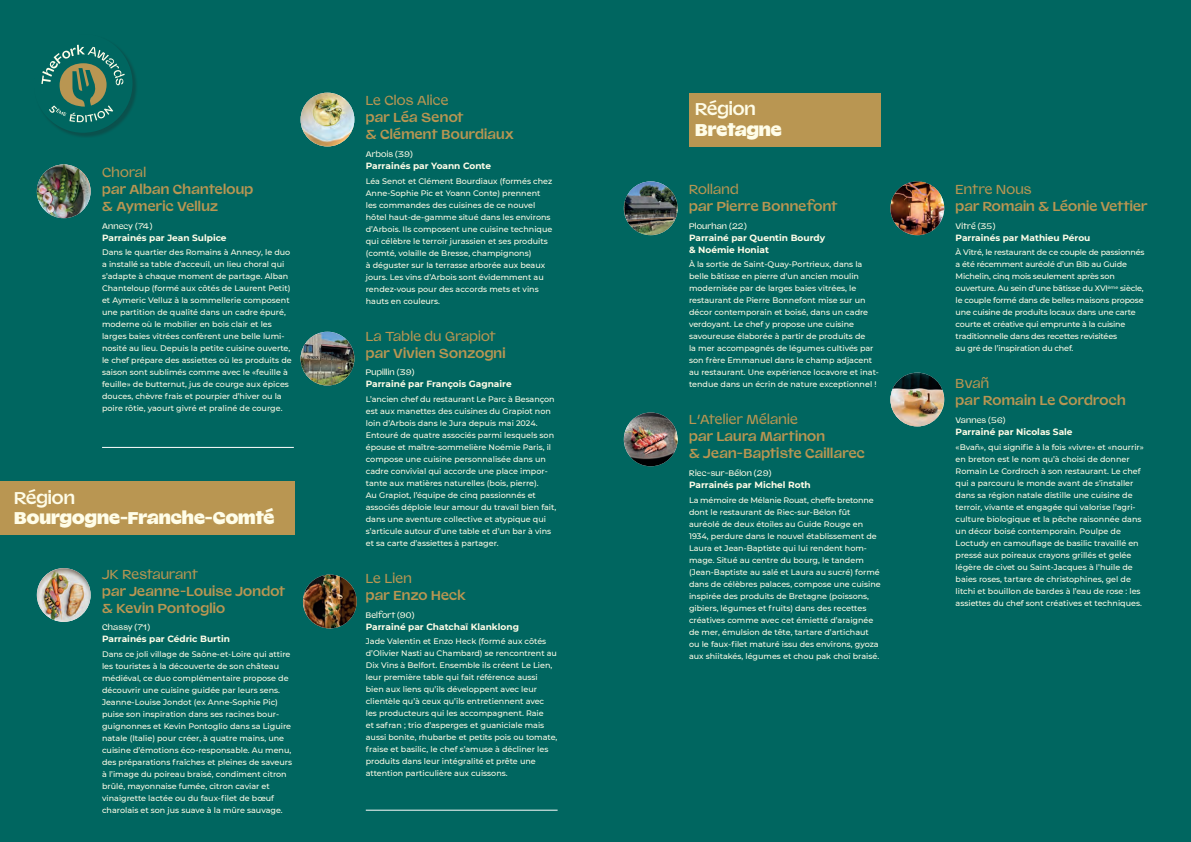
<style>
.page{position:relative;width:1191px;height:842px;background:#fff}
.page>*{position:absolute;margin:0;border:0;box-sizing:border-box;transform-origin:0 0}
.t1{font:900 17px "Valizas";color:#fffde8}
.t2{font:600 17px "Valizas";color:#fffde8}
.t3{font:600 13px/17px "Valizas";letter-spacing:.02em;color:#b99652}
.t4{font:13px "Valizas";letter-spacing:.02em;color:#b99652}
.t5{font:700 9px/12px "Montserrat";color:#fffde8}
.t6{font:500 8px/12px "Montserrat";color:#fffde8}
.t7{font:500 8px/12px "Montserrat";letter-spacing:-.02em;color:#fffde8}
.t8{font:8px "Valizas";letter-spacing:.02em;color:#fffde8}
</style>
<div class="page">
<div style="left:595px;top:0;width:596px;height:842px;background:#006660"></div>
<div style="left:0;top:0;width:595px;height:842px;background:#006660"></div>
<img style="left:37px;top:164px;width:54px;height:54px;border-radius:27px">
<img style="left:300px;top:93px;width:54px;height:53px;border-radius:27px">
<img style="left:624px;top:181px;width:53px;height:54px;border-radius:27px">
<img style="left:303px;top:575px;width:54px;height:53px;border-radius:27px">
<img style="left:300px;top:332px;width:54px;height:53px;border-radius:27px">
<img style="left:624px;top:412px;width:53px;height:54px;border-radius:27px">
<img style="left:890px;top:181px;width:54px;height:54px;border-radius:27px">
<img style="left:890px;top:373px;width:54px;height:53px;border-radius:27px">
<div style="left:689px;top:93px;width:191px;height:53px;background:#b99652"></div>
<div style="left:35px;top:35px;width:103px;height:103px;background:#231f20;opacity:.3"></div>
<div style="left:34px;top:34px;width:98px;height:99px;background:#006660;border-radius:50%"></div>
<svg style="left:41px;top:45px;width:84px;height:77px"></svg>
<hr style="left:366px;top:810px;width:191px;height:1px;background:#fff">
<div style="left:0;top:481px;width:294px;height:54px;background:#b99652"></div>
<img style="left:37px;top:568px;width:54px;height:54px;border-radius:27px">
<hr style="left:102px;top:447px;width:192px;height:1px;background:#fff">
<h2 class="t4" style="left:102px;top:162px;width:46px">Choral</h2>
<h2 class="t3" style="left:102px;top:179px;width:153px">par Alban Chanteloup &amp; Aymeric Velluz</h2>
<p class="t8" style="left:102px;top:219px;width:52px">Annecy (74)</p>
<p class="t5" style="left:102px;top:231px;width:126px">Parrainés par Jean Sulpice</p>
<p class="t6" style="left:102px;top:246px;width:191px">Dans le quartier des Romains à Annecy, le duo a installé sa table d’acceuil, un lieu choral qui s’adapte à chaque moment de partage. Alban Chanteloup (formé aux côtés de Laurent Petit) et Aymeric Velluz à la sommellerie composent une partition de qualité dans un cadre épuré, moderne où le mobilier en bois clair et les larges baies vitrées confèrent une belle lumi&shy;nosité au lieu. Depuis la petite cuisine ouverte, le chef prépare des assiettes où les produits de saison sont sublimés comme avec le «feuille à feuille» de butternut, jus de courge aux épices douces, chèvre frais et pourpier d’hiver ou la poire rôtie, yaourt givré et praliné de courge.</p>
<h1 class="t2" style="left:14px;top:484px;width:62px">Région</h1>
<h1 class="t1" style="left:14px;top:503px;width:262px">Bourgogne-Franche-Comté</h1>
<h2 class="t4" style="left:102px;top:564px;width:97px">JK Restaurant</h2>
<h2 class="t3" style="left:102px;top:581px;width:185px">par Jeanne-Louise Jondot &amp; Kevin Pontoglio</h2>
<p class="t8" style="left:102px;top:621px;width:50px">Chassy (71)</p>
<p class="t5" style="left:102px;top:633px;width:129px">Parrainés par Cédric Burtin</p>
<p class="t6" style="left:102px;top:648px;width:192px">Dans ce joli village de Saône-et-Loire qui attire les touristes à la découverte de son château médiéval, ce duo complémentaire propose de découvrir une cuisine guidée par leurs sens.<br>Jeanne-Louise Jondot (ex Anne-Sophie Pic) puise son inspiration dans ses racines bour&shy;guignonnes et Kevin Pontoglio dans sa Liguire natale (Italie) pour créer, à quatre mains, une cuisine d’émotions éco-responsable. Au menu, des préparations fraîches et pleines de saveurs à l’image du poireau braisé, condiment citron brûlé, mayonnaise fumée, citron caviar et vinaigrette lactée ou du faux-filet de bœuf charolais et son jus suave à la mûre sauvage.</p>
<h2 class="t4" style="left:366px;top:90px;width:84px">Le Clos Alice</h2>
<h2 class="t3" style="left:366px;top:108px;width:150px">par Léa Senot<br>&amp; Clément Bourdiaux</h2>
<p class="t8" style="left:366px;top:148px;width:49px">Arbois (39)</p>
<p class="t5" style="left:366px;top:159px;width:127px">Parrainés par Yoann Conte</p>
<p class="t6" style="left:366px;top:174px;width:188px">Léa Senot et Clément Bourdiaux (formés chez Anne-Sophie Pic et Yoann Conte) prennent les commandes des cuisines de ce nouvel hôtel haut-de-gamme situé dans les environs d’Arbois. Ils composent une cuisine technique qui célèbre le terroir jurassien et ses produits (comté, volaille de Bresse, champignons)<br>à déguster sur la terrasse arborée aux beaux jours. Les vins d’Arbois sont évidemment au rendez-vous pour des accords mets et vins hauts en couleurs.</p>
<h2 class="t4" style="left:366px;top:326px;width:131px">La Table du Grapiot</h2>
<h2 class="t3" style="left:366px;top:343px;width:141px">par Vivien Sonzogni</h2>
<p class="t8" style="left:366px;top:366px;width:50px">Pupillin (39)</p>
<p class="t5" style="left:366px;top:377px;width:147px">Parrainé par François Gagnaire</p>
<p class="t6" style="left:366px;top:393px;width:192px">L’ancien chef du restaurant Le Parc à Besançon est aux manettes des cuisines du Grapiot non loin d’Arbois dans le Jura depuis mai 2024.<br>Entouré de quatre associés parmi lesquels son épouse et maître-sommelière Noémie Paris, il compose une cuisine personnalisée dans un cadre convivial qui accorde une place impor&shy;tante aux matières naturelles (bois, pierre).<br>Au Grapiot, l’équipe de cinq passionnés et associés déploie leur amour du travail bien fait, dans une aventure collective et atypique qui s’articule autour d’une table et d’un bar à vins et sa carte d’assiettes à partager.</p>
<h2 class="t4" style="left:366px;top:568px;width:47px">Le Lien</h2>
<h2 class="t3" style="left:366px;top:585px;width:102px">par Enzo Heck</h2>
<p class="t8" style="left:366px;top:608px;width:50px">Belfort (90)</p>
<p class="t5" style="left:366px;top:620px;width:155px">Parrainé par Chatchaï Klanklong</p>
<p class="t6" style="left:366px;top:635px;width:193px">Jade Valentin et Enzo Heck (formé aux côtés d’Olivier Nasti au Chambard) se rencontrent au Dix Vins à Belfort. Ensemble ils créent Le Lien, leur première table qui fait référence aussi bien aux liens qu’ils développent avec leur clientèle qu’à ceux qu’ils entretiennent avec<br>les producteurs qui les accompagnent. Raie<br>et safran ; trio d’asperges et guaniciale mais aussi bonite, rhubarbe et petits pois ou tomate, fraise et basilic, le chef s’amuse à décliner les produits dans leur intégralité et prête une attention particulière aux cuissons.</p>
<h1 class="t2" style="left:695px;top:95px;width:62px">Région</h1>
<h1 class="t1" style="left:695px;top:115px;width:88px">Bretagne</h1>
<h2 class="t4" style="left:689px;top:179px;width:51px">Rolland</h2>
<h2 class="t3" style="left:689px;top:196px;width:150px">par Pierre Bonnefont</h2>
<p class="t8" style="left:689px;top:219px;width:59px">Plourhan (22)</p>
<p class="t5" style="left:689px;top:231px;width:137px">Parrainé par Quentin Bourdy &amp; Noémie Honiat</p>
<p class="t6" style="left:689px;top:258px;width:191px">À la sortie de Saint-Quay-Portrieux, dans la belle bâtisse en pierre d’un ancien moulin modernisée par de larges baies vitrées, le restaurant de Pierre Bonnefont mise sur un décor contemporain et boisé, dans un cadre verdoyant. Le chef y propose une cuisine savoureuse élaborée à partir de produits de<br>la mer accompagnés de légumes cultivés par son frère Emmanuel dans le champ adjacent au restaurant. Une expérience locavore et inat&shy;tendue dans un écrin de nature exceptionnel !</p>
<h2 class="t4" style="left:689px;top:409px;width:110px">L’Atelier Mélanie</h2>
<h2 class="t3" style="left:689px;top:427px;width:177px">par Laura Martinon<br>&amp; Jean-Baptiste Caillarec</h2>
<p class="t8" style="left:689px;top:467px;width:84px">Riec-sur-Bélon (29)</p>
<p class="t5" style="left:689px;top:478px;width:123px">Parrainés par Michel Roth</p>
<p class="t6" style="left:689px;top:494px;width:193px">La mémoire de Mélanie Rouat, cheffe bretonne dont le restaurant de Riec-sur-Bélon fût auréolé de deux étoiles au Guide Rouge en 1934, perdure dans le nouvel établissement de Laura et Jean-Baptiste qui lui rendent hom&shy;mage. Situé au centre du bourg, le tandem (Jean-Baptiste au salé et Laura au sucré) formé dans de célèbres palaces, compose une cuisine inspirée des produits de Bretagne (poissons, gibiers, légumes et fruits) dans des recettes créatives comme avec cet émietté d’araignée de mer, émulsion de tête, tartare d’artichaut ou le faux-filet maturé issu des environs, gyoza aux shiitakés, légumes et chou pak choï braisé.</p>
<h2 class="t4" style="left:955px;top:179px;width:78px">Entre Nous</h2>
<h2 class="t3" style="left:955px;top:196px;width:193px">par Romain &amp; Léonie Vettier</h2>
<p class="t8" style="left:955px;top:219px;width:41px">Vitré (35)</p>
<p class="t5" style="left:955px;top:231px;width:136px">Parrainés par Mathieu Pérou</p>
<p class="t7" style="left:955px;top:246px;width:190px">À Vitré, le restaurant de ce couple de passionnés a été récemment auréolé d’un Bib au Guide Michelin, cinq mois seulement après son ouverture. Au sein d’une bâtisse du XVI<sup>ème</sup> siècle, le couple formé dans de belles maisons propose une cuisine de produits locaux dans une carte courte et créative qui emprunte à la cuisine traditionnelle dans des recettes revisitées<br>au gré de l’inspiration du chef.</p>
<h2 class="t4" style="left:955px;top:373px;width:35px">Bvañ</h2>
<h2 class="t3" style="left:955px;top:391px;width:171px">par Romain Le Cordroch</h2>
<p class="t8" style="left:955px;top:414px;width:52px">Vannes (56)</p>
<p class="t5" style="left:955px;top:425px;width:118px">Parrainé par Nicolas Sale</p>
<p class="t6" style="left:955px;top:441px;width:190px">«Bvañ», qui signifie à la fois «vivre» et «nourrir» en breton est le nom qu’à choisi de donner Romain Le Cordroch à son restaurant. Le chef qui a parcouru le monde avant de s’installer dans sa région natale distille une cuisine de terroir, vivante et engagée qui valorise l’agri&shy;culture biologique et la pêche raisonnée dans un décor boisé contemporain. Poulpe de Loctudy en camouflage de basilic travaillé en pressé aux poireaux crayons grillés et gelée légère de civet ou Saint-Jacques à l’huile de baies roses, tartare de christophines, gel de litchi et bouillon de bardes à l’eau de rose : les assiettes du chef sont créatives et techniques.</p>
</div>
